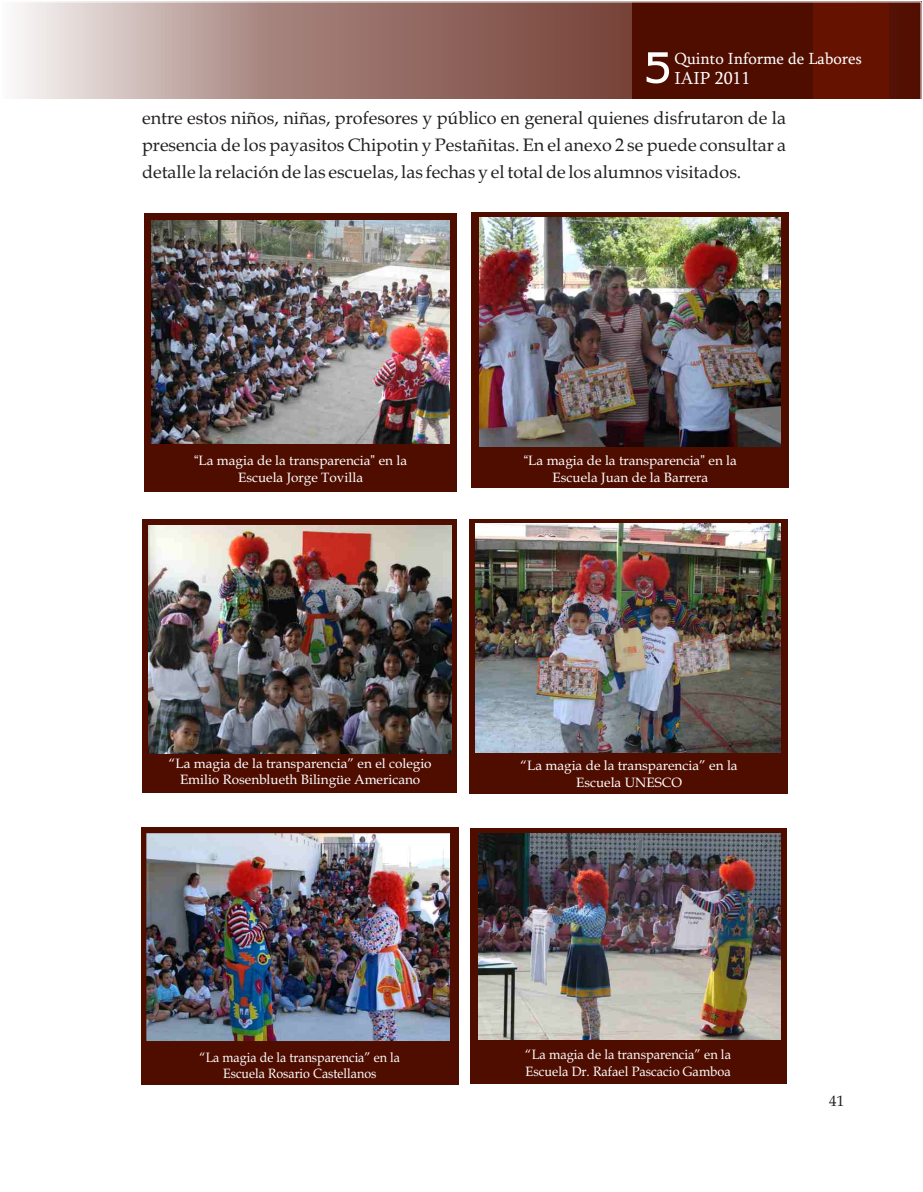
<style>
.page{position:relative;width:923px;height:1192px;background:#fff}
.page>*{position:absolute;margin:0;border:0;box-sizing:border-box;transform-origin:0 0}
.t1{font:18px/27px "Book Antiqua";color:#231f20;text-align:justify}
.t2{font:17.85px "Sylfaen";color:#fff}
.t3{font:16.5px "Sylfaen";color:#fff}
.t4{font:15px "Book Antiqua";color:#231f20}
.t5{font:13.5px/16.8px "Book Antiqua";color:#fff;text-align:center}
.t6{font:13.5px/16.8px "Book Antiqua";color:#fff;scale:.95 1}
.t7{font:13.5px/16.8px "Book Antiqua";color:#fff;text-align:center;scale:.92 1}
.s1{font-family:"Arial"}
</style>
<div class="page">
<div style="left:143px;top:519px;width:314px;height:274px;background:#4f0d00"></div>
<img style="left:148px;top:526px;width:303px;height:227px">
<div style="left:472px;top:212px;width:317px;height:276px;background:#4f0d00"></div>
<img style="left:480px;top:217px;width:301px;height:230px">
<div style="left:141px;top:827px;width:317px;height:257px;background:#4f0d00"></div>
<img style="left:146px;top:833px;width:304px;height:208px">
<div style="left:470px;top:828px;width:316px;height:255px;background:#4f0d00"></div>
<img style="left:478px;top:833px;width:303px;height:206px">
<div style="left:144px;top:213px;width:312px;height:278px;background:#4f0d00"></div>
<img style="left:151px;top:220px;width:299px;height:224px">
<div style="left:470px;top:519px;width:318px;height:274px;background:#4f0d00"></div>
<img style="left:476px;top:524px;width:304px;height:228px">
<svg style="left:17px;top:3px;width:902px;height:95px"></svg>
<div style="left:813px;top:2px;width:75px;height:96px;background:#661200"></div>
<div style="left:633px;top:2px;width:180px;height:96px;background:#4f0d00"></div>
<svg style="left:646px;top:52px;width:23px;height:31px"></svg>
<p class="t3" style="left:674px;top:52px;width:189px">Quinto Informe de Labores</p>
<p class="t2" style="left:674px;top:70px;width:77px">IAIP 2011</p>
<p class="t1" style="left:142px;top:106px;width:645px">entre estos niños, niñas, profesores y público en general quienes disfrutaron de la presencia de los payasitos Chipotin y Pestañitas. En el anexo 2 se puede consultar a detalle la relación de las escuelas, las fechas y el total de los alumnos visitados.</p>
<p class="t5" style="left:194px;top:454px;width:215px"><span class="s1">“</span>La magia de la transparencia<span class="s1">”</span> en la<br>Escuela Jorge Tovilla</p>
<p class="t5" style="left:524px;top:453px;width:215px"><span class="s1">“</span>La magia de la transparencia<span class="s1">”</span> en la<br>Escuela Juan de la Barrera</p>
<p class="t5" style="left:169px;top:756px;width:264px">“La magia de la transparencia” en el colegio<br>Emilio Rosenblueth Bilingüe Americano</p>
<p class="t5" style="left:520px;top:759px;width:219px">“La magia de la transparencia” en la<br>Escuela UNESCO</p>
<p class="t7" style="left:199px;top:1050px;width:220px">“La magia de la transparencia” en la<br>Escuela Rosario Castellanos</p>
<p class="t6" style="left:525px;top:1047px;width:218px">“La magia de la transparencia” en la<br>Escuela Dr. Rafael Pascacio Gamboa</p>
<p class="t4" style="left:829px;top:1095px;width:16px">41</p>
</div>
